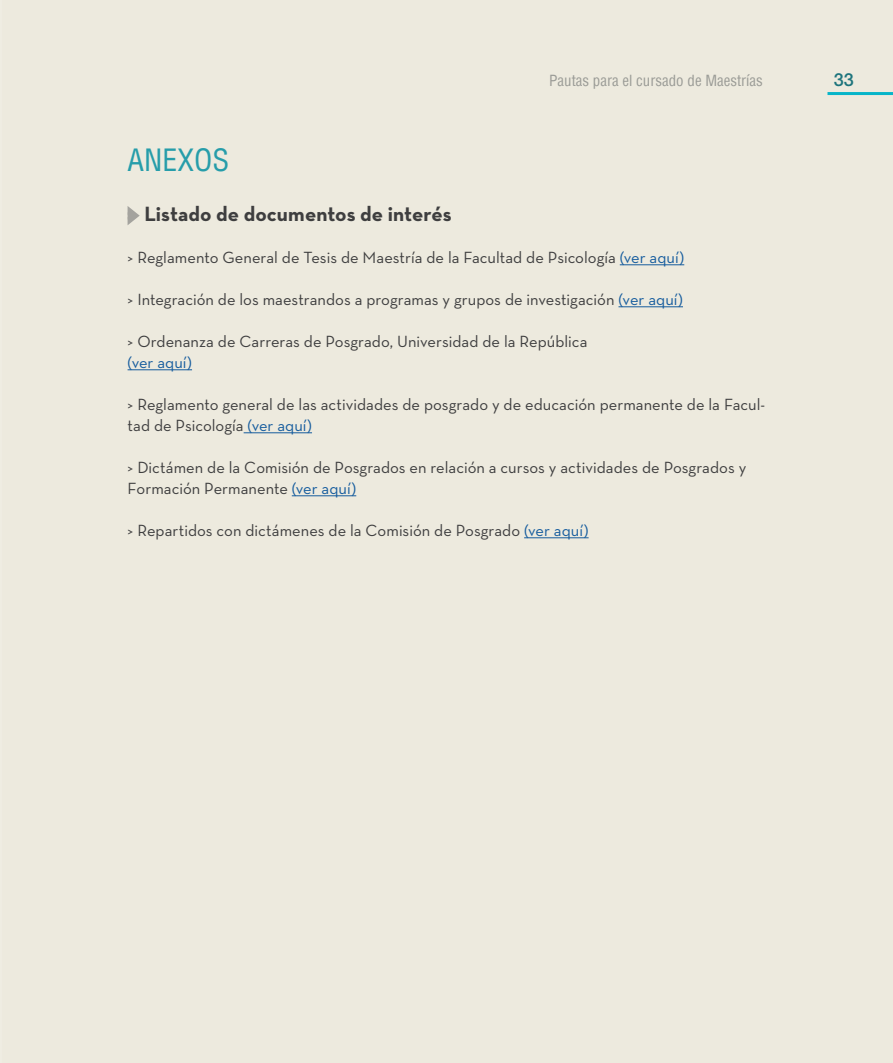
<style>
.page{position:relative;width:893px;height:1063px;background:#fff}
.page>*{position:absolute;margin:0;border:0;box-sizing:border-box;transform-origin:0 0}
.Titulo{font:condensed 30px "Helvetica";color:#269daa}
.subtitulo{font:700 21px "Neutra Text";color:#3e3e3f}
.t1{font:500 18px "Helvetica Neue LT Std";color:#1e757d}
.Parrafo{font:16.5px/21px "Neutra Text";color:#3e3e3f}
.t2{font:condensed 15px "Helvetica";color:#9a9b96}
.s1{color:#175d9e}
</style>
<div class="page">
<div style="left:1px;top:0;width:892px;height:1063px;background:#edeade"></div>
<hr style="left:827px;top:92px;width:66px;height:3px;background:#07b5c9">
<svg style="left:0;top:0;width:1px;height:1063px"></svg>
<hr style="left:620px;top:265px;width:64px;height:1px;background:#175d9e">
<hr style="left:618px;top:307px;width:65px;height:1px;background:#175d9e">
<hr style="left:128px;top:370px;width:64px;height:1px;background:#175d9e">
<hr style="left:244px;top:433px;width:68px;height:1px;background:#175d9e">
<hr style="left:292px;top:496px;width:64px;height:1px;background:#175d9e">
<hr style="left:524px;top:538px;width:65px;height:1px;background:#175d9e">
<svg style="left:128px;top:206px;width:12px;height:19px"></svg>
<p class="t2" style="left:549px;top:71px;width:215px">Pautas para el cursado de Maestrías</p>
<p class="t1" style="left:834px;top:69px;width:22px">33</p>
<p class="Titulo" style="left:128px;top:141px;width:103px">ANEXOS</p>
<p class="subtitulo" style="left:128px;top:200px;width:326px">&gt; Listado de documentos de interés</p>
<p class="Parrafo" style="left:128px;top:246px;width:558px">&gt; Reglamento General de Tesis de Maestría de la Facultad de Psicología <span class="s1">(ver aquí)</span></p>
<p class="Parrafo" style="left:128px;top:288px;width:557px">&gt; Integración de los maestrandos a programas y grupos de investigación <span class="s1">(ver aquí)</span></p>
<p class="Parrafo" style="left:128px;top:330px;width:461px">&gt; Ordenanza de Carreras de Posgrado, Universidad de la República <span class="s1">(ver aquí)</span></p>
<p class="Parrafo" style="left:128px;top:393px;width:639px">&gt; Reglamento general de las actividades de posgrado y de educación permanente de la Facul&shy;tad de Psicología <span class="s1">(ver aquí)</span></p>
<p class="Parrafo" style="left:128px;top:456px;width:620px">&gt; Dictámen de la Comisión de Posgrados en relación a cursos y actividades de Posgrados y<br>Formación Permanente <span class="s1">(ver aquí)</span></p>
<p class="Parrafo" style="left:128px;top:519px;width:463px">&gt; Repartidos con dictámenes de la Comisión de Posgrado <span class="s1">(ver aquí)</span></p>
</div>
